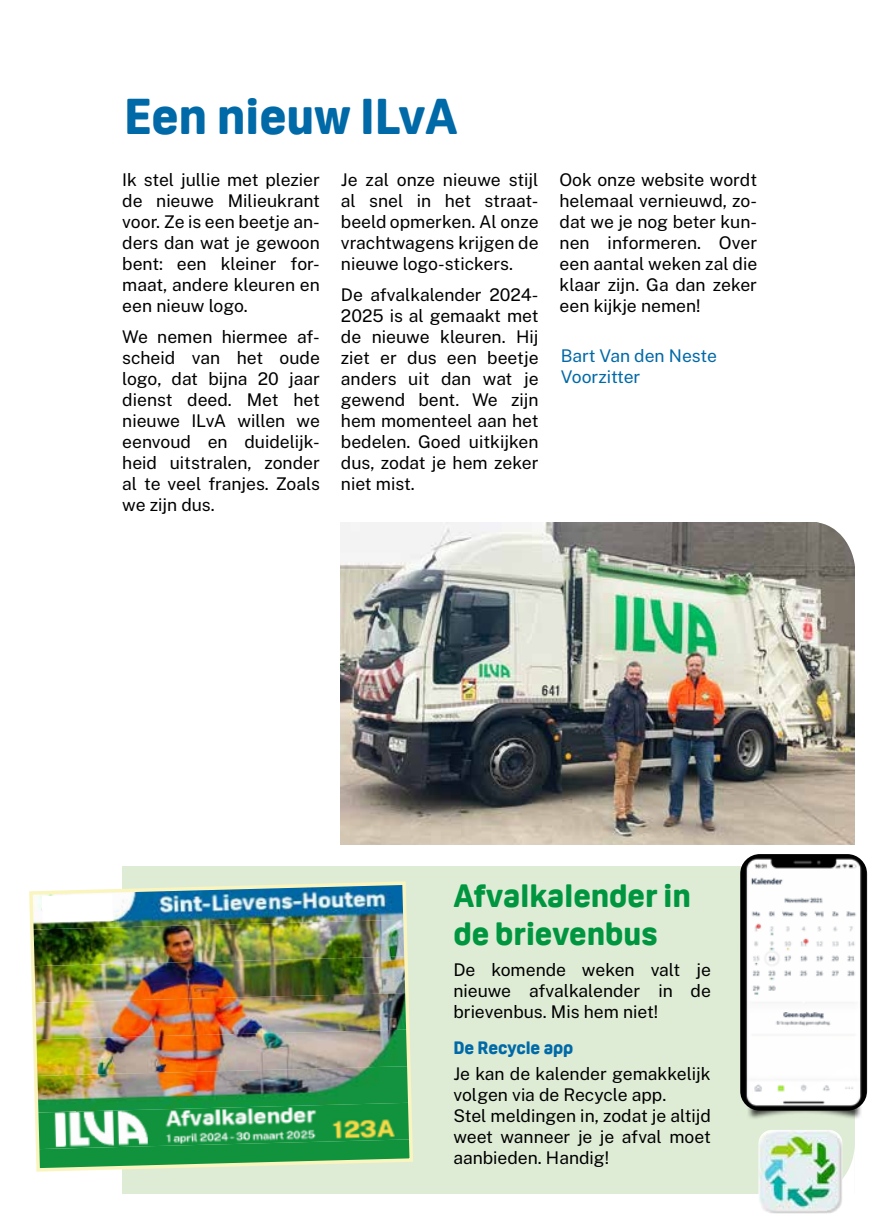
<style>
.page{position:relative;width:883px;height:1231px;background:#fff}
.page>*{position:absolute;margin:0;border:0;box-sizing:border-box;transform-origin:0 0}
.t1{font:800 49px "Oscine";color:#0069a7}
.t2{font:800 31.5px/37.8px "Oscine";color:#009640}
.t3{font:100 17.5px/21px "Public Sans";color:#000;text-align:justify}
.t4{font:100 17.5px/21px "Public Sans";color:#0069a7}
.t5{font:800 17.5px "Oscine";color:#0069a7}
</style>
<div class="page">
<div style="left:122px;top:866px;width:733px;height:327px;background:#deecd5"></div>
<img style="left:341px;top:522px;width:514px;height:322px">
<img style="left:29px;top:881px;width:384px;height:291px">
<svg style="left:42px;top:893px;width:71px;height:29px"></svg>
<svg style="left:817px;top:1143px;width:38px;height:71px"></svg>
<svg style="left:817px;top:522px;width:38px;height:50px"></svg>
<img style="left:758px;top:1130px;width:84px;height:83px">
<div style="left:747px;top:1070px;width:116px;height:49px;background:#000;opacity:.75"></div>
<img style="left:740px;top:854px;width:127px;height:256px">
<h1 class="t1" style="left:124px;top:89px;width:335px">Een nieuw ILvA</h1>
<p class="t3" style="left:122px;top:169px;width:199px">Ik stel jullie met plezier de nieuwe Milieukrant voor. Ze is een beetje an&shy;ders dan wat je gewoon bent: een kleiner for&shy;maat, andere kleuren en een nieuw logo.</p>
<p class="t3" style="left:122px;top:326px;width:199px">We nemen hiermee af&shy;scheid van het oude logo, dat bijna 20 jaar dienst deed. Met het nieuwe ILvA willen we eenvoud en duidelijk&shy;heid uitstralen, zonder al te veel franjes. Zoals we zijn dus.</p>
<p class="t3" style="left:341px;top:169px;width:199px">Je zal onze nieuwe stijl al snel in het straat&shy;beeld opmerken. Al onze vrachtwagens krijgen de nieuwe logo-stickers.</p>
<p class="t3" style="left:341px;top:284px;width:199px">De afvalkalender 2024- 2025 is al gemaakt met de nieuwe kleuren. Hij ziet er dus een beetje anders uit dan wat je gewend bent. We zijn hem momenteel aan het bedelen. Goed uitkijken dus, zodat je hem zeker niet mist.</p>
<p class="t3" style="left:560px;top:169px;width:199px">Ook onze website wordt helemaal vernieuwd, zo&shy;dat we je nog beter kun&shy;nen informeren. Over een aantal weken zal die klaar zijn. Ga dan zeker een kijkje nemen!</p>
<p class="t4" style="left:561px;top:345px;width:158px">Bart Van den Neste<br>Voorzitter</p>
<h2 class="t2" style="left:453px;top:877px;width:239px">Afvalkalender in de brievenbus</h2>
<p class="t3" style="left:453px;top:958px;width:259px">De komende weken valt je nieuwe afvalkalender in de brievenbus. Mis hem niet!</p>
<p class="t5" style="left:453px;top:1037px;width:121px">De Recycle app</p>
<p class="t3" style="left:453px;top:1062px;width:259px;text-align:left">Je kan de kalender gemakkelijk volgen via de Recycle app.<br>Stel meldingen in, zodat je altijd weet wanneer je je afval moet aanbieden. Handig!</p>
</div>
